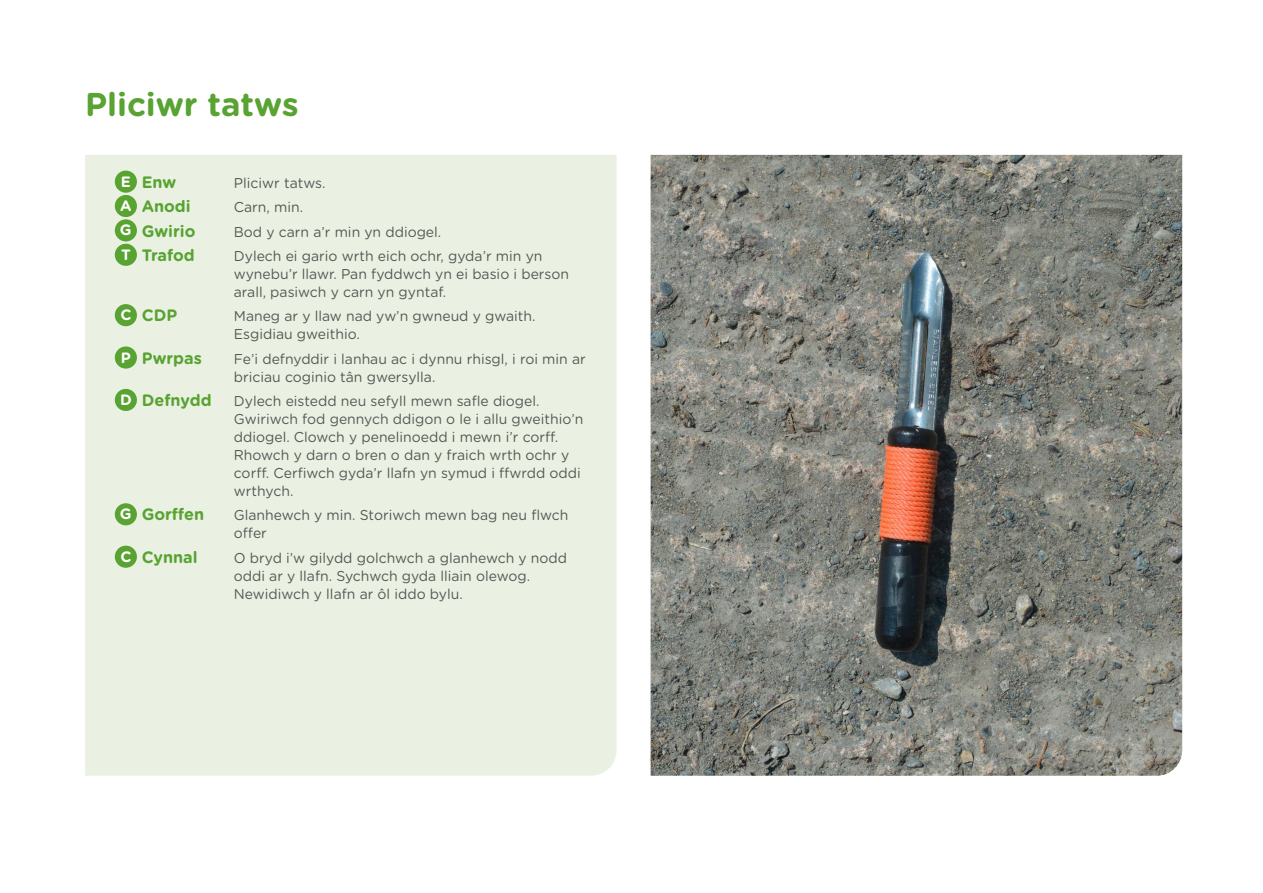
<style>
.page{position:relative;width:1263px;height:893px;background:#fff}
.page>*{position:absolute;margin:0;border:0;box-sizing:border-box;transform-origin:0 0}
.t1{font:700 33px "Gotham Rounded";color:#58a332}
.Subtiles{font:700 16.5px "Gotham Rounded";color:#58a332}
.t2{font:700 15px "Gotham Rounded";color:#fff}
.Subtiles-2{font:14.25px/18px "Gotham Rounded";color:#575756}
</style>
<div class="page">
<div style="left:85px;top:155px;width:532px;height:621px;background:#ebf1e2"></div>
<img style="left:651px;top:155px;width:531px;height:621px">
<div style="left:115px;top:171px;width:22px;height:22px;background:#58a332;border-radius:50%"></div>
<div style="left:115px;top:195px;width:22px;height:22px;background:#58a332;border-radius:50%"></div>
<div style="left:115px;top:219px;width:22px;height:22px;background:#58a332;border-radius:50%"></div>
<div style="left:115px;top:244px;width:22px;height:22px;background:#58a332;border-radius:50%"></div>
<div style="left:115px;top:304px;width:22px;height:22px;background:#58a332;border-radius:50%"></div>
<div style="left:115px;top:346px;width:22px;height:23px;background:#58a332;border-radius:50%"></div>
<div style="left:115px;top:389px;width:22px;height:22px;background:#58a332;border-radius:50%"></div>
<div style="left:115px;top:503px;width:22px;height:22px;background:#58a332;border-radius:50%"></div>
<div style="left:115px;top:546px;width:22px;height:22px;background:#58a332;border-radius:50%"></div>
<p class="t1" style="left:85px;top:80px;width:215px">Pliciwr tatws</p>
<p class="t2" style="left:121px;top:170px;width:12px">E</p>
<p class="Subtiles" style="left:142px;top:170px;width:36px">Enw</p>
<p class="Subtiles-2" style="left:234px;top:173px;width:93px">Pliciwr tatws.</p>
<p class="t2" style="left:120px;top:195px;width:13px">A</p>
<p class="Subtiles" style="left:142px;top:194px;width:50px">Anodi</p>
<p class="Subtiles-2" style="left:234px;top:197px;width:71px">Carn, min.</p>
<p class="t2" style="left:120px;top:219px;width:13px">G</p>
<p class="Subtiles" style="left:142px;top:219px;width:55px">Gwirio</p>
<p class="Subtiles-2" style="left:234px;top:222px;width:209px">Bod y carn a’r min yn ddiogel.</p>
<p class="t2" style="left:121px;top:243px;width:11px">T</p>
<p class="Subtiles" style="left:142px;top:243px;width:55px">Trafod</p>
<p class="Subtiles-2" style="left:234px;top:246px;width:337px">Dylech ei gario wrth eich ochr, gyda’r min yn wynebu’r llawr. Pan fyddwch yn ei basio i berson arall, pasiwch y carn yn gyntaf.</p>
<p class="t2" style="left:120px;top:304px;width:13px">C</p>
<p class="Subtiles" style="left:142px;top:303px;width:37px">CDP</p>
<p class="Subtiles-2" style="left:234px;top:307px;width:303px">Maneg ar y llaw nad yw’n gwneud y gwaith.<br>Esgidiau gweithio.</p>
<p class="t2" style="left:121px;top:346px;width:12px">P</p>
<p class="Subtiles" style="left:142px;top:346px;width:62px">Pwrpas</p>
<p class="Subtiles-2" style="left:234px;top:349px;width:353px">Fe’i defnyddir i lanhau ac i dynnu rhisgl, i roi min ar briciau coginio tân gwersylla.</p>
<p class="t2" style="left:120px;top:389px;width:13px">D</p>
<p class="Subtiles" style="left:142px;top:388px;width:71px">Defnydd</p>
<p class="Subtiles-2" style="left:234px;top:391px;width:351px">Dylech eistedd neu sefyll mewn safle diogel.<br>Gwiriwch fod gennych ddigon o le i allu gweithio’n ddiogel. Clowch y penelinoedd i mewn i’r corff.<br>Rhowch y darn o bren o dan y fraich wrth ochr y corff. Cerfiwch gyda’r llafn yn symud i ffwrdd oddi wrthych.</p>
<p class="t2" style="left:120px;top:503px;width:13px">G</p>
<p class="Subtiles" style="left:142px;top:502px;width:64px">Gorffen</p>
<p class="Subtiles-2" style="left:234px;top:506px;width:336px">Glanhewch y min. Storiwch mewn bag neu flwch offer</p>
<p class="t2" style="left:120px;top:545px;width:13px">C</p>
<p class="Subtiles" style="left:142px;top:545px;width:57px">Cynnal</p>
<p class="Subtiles-2" style="left:234px;top:548px;width:335px">O bryd i’w gilydd golchwch a glanhewch y nodd oddi ar y llafn. Sychwch gyda lliain olewog.<br>Newidiwch y llafn ar ôl iddo bylu.</p>
</div>
